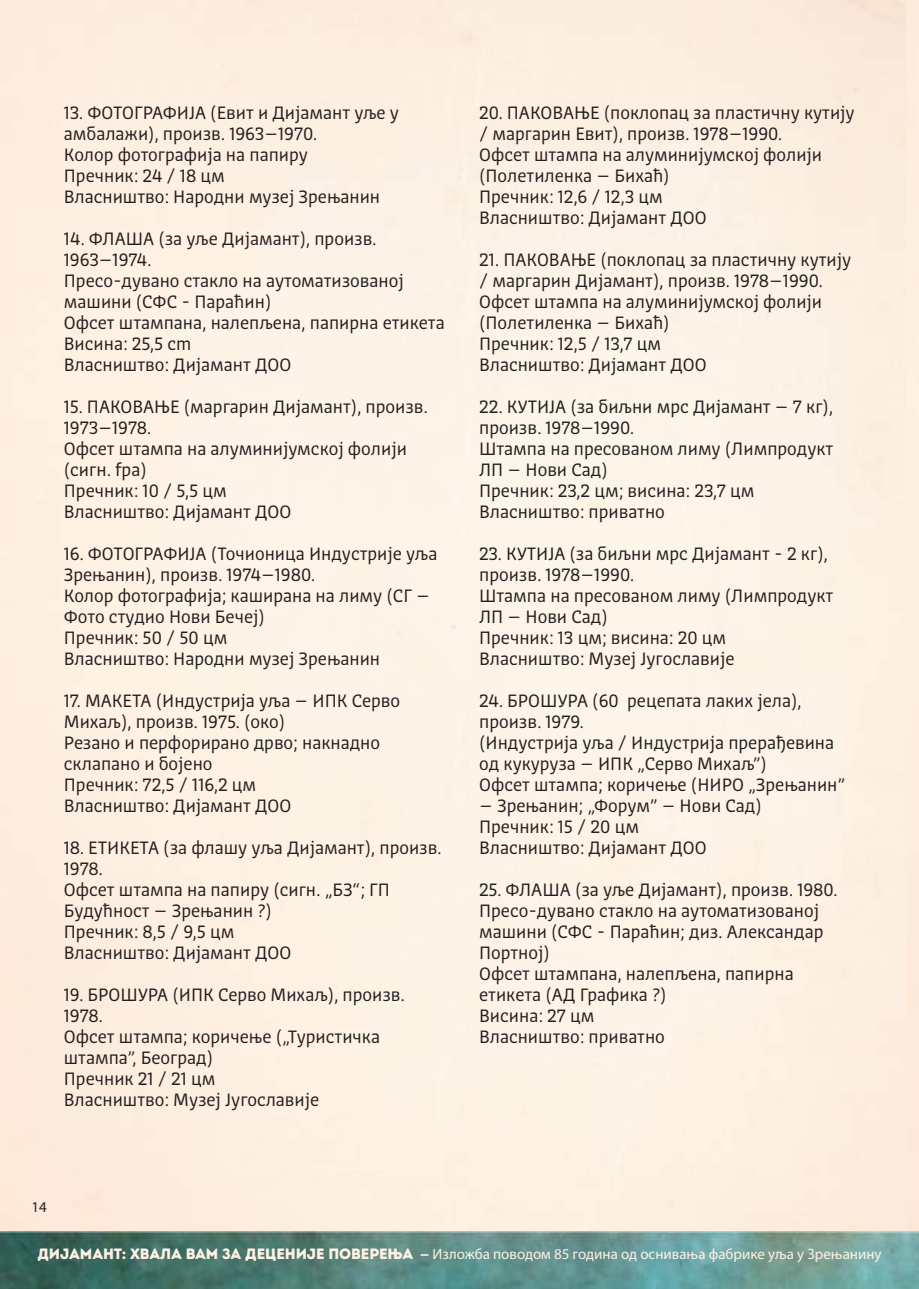
<style>
.page{position:relative;width:919px;height:1289px;background:#fff}
.page>*{position:absolute;margin:0;border:0;box-sizing:border-box;transform-origin:0 0}
.t1{font:18px/21px "Orto RNIDS";color:#241f1f}
.t2{font:15px "Myriad Pro";color:#fef1e5}
.t3{font:15px "Myriad Pro";color:#241f1f}
.s1{font-family:"Intro Rust Base"}
.s2{font-weight:700}
</style>
<div class="page">
<img style="left:0;top:1231px;width:918px;height:57px">
<p class="t1" style="left:64px;top:102px;width:336px">13. ФОТОГРАФИЈА (Евит и Дијамант уље у амбалажи), произв. 1963–1970.<br>Колор фотографија на папиру<br>Пречник: 24 / 18 цм<br>Власништво: Народни музеј Зрењанин</p>
<p class="t1" style="left:64px;top:228px;width:382px">14. ФЛАША (за уље Дијамант), произв.<br>1963–1974.<br>Пресо-дувано стакло на аутоматизованој машини (СФС - Параћин)<br>Офсет штампана, налепљена, папирна етикета<br>Висина: 25,5 cm<br>Власништво: Дијамант ДОО</p>
<p class="t1" style="left:64px;top:396px;width:365px">15. ПАКОВАЊЕ (маргарин Дијамант), произв.<br>1973–1978.<br>Офсет штампа на алуминијумској фолији (сигн. fpa)<br>Пречник: 10 / 5,5 цм<br>Власништво: Дијамант ДОО</p>
<p class="t1" style="left:64px;top:543px;width:375px">16. ФОТОГРАФИЈА (Точионица Индустрије уља<br>Зрењанин), произв. 1974–1980.<br>Колор фотографија; каширана на лиму (СГ –<br>Фото студио Нови Бечеј)<br>Пречник: 50 / 50 цм<br>Власништво: Народни музеј Зрењанин</p>
<p class="t1" style="left:64px;top:690px;width:337px">17. МАКЕТА (Индустрија уља – ИПК Серво<br>Михаљ), произв. 1975. (око)<br>Резано и перфорирано дрво; накнадно склапано и бојено<br>Пречник: 72,5 / 116,2 цм<br>Власништво: Дијамант ДОО</p>
<p class="t1" style="left:64px;top:837px;width:379px">18. ЕТИКЕТА (за флашу уља Дијамант), произв.<br>1978.<br>Офсет штампа на папиру (сигн. „БЗ“; ГП<br>Будућност – Зрењанин ?)<br>Пречник: 8,5 / 9,5 цм<br>Власништво: Дијамант ДОО</p>
<p class="t1" style="left:64px;top:984px;width:342px">19. БРОШУРА (ИПК Серво Михаљ), произв.<br>1978.<br>Офсет штампа; коричење („Туристичка штампа”, Београд)<br>Пречник 21 / 21 цм<br>Власништво: Музеј Југославије</p>
<p class="t1" style="left:479px;top:102px;width:377px">20. ПАКОВАЊЕ (поклопац за пластичну кутију / маргарин Евит), произв. 1978–1990.<br>Офсет штампа на алуминијумској фолији (Полетиленка – Бихаћ)<br>Пречник: 12,6 / 12,3 цм<br>Власништво: Дијамант ДОО</p>
<p class="t1" style="left:479px;top:249px;width:373px">21. ПАКОВАЊЕ (поклопац за пластичну кутију / маргарин Дијамант), произв. 1978–1990.<br>Офсет штампа на алуминијумској фолији (Полетиленка – Бихаћ)<br>Пречник: 12,5 / 13,7 цм<br>Власништво: Дијамант ДОО</p>
<p class="t1" style="left:479px;top:396px;width:356px">22. КУТИЈА (за биљни мрс Дијамант – 7 кг), произв. 1978–1990.<br>Штампа на пресованом лиму (Лимпродукт<br>ЛП – Нови Сад)<br>Пречник: 23,2 цм; висина: 23,7 цм<br>Власништво: приватно</p>
<p class="t1" style="left:479px;top:543px;width:356px">23. КУТИЈА (за биљни мрс Дијамант - 2 кг), произв. 1978–1990.<br>Штампа на пресованом лиму (Лимпродукт<br>ЛП – Нови Сад)<br>Пречник: 13 цм; висина: 20 цм<br>Власништво: Музеј Југославије</p>
<p class="t1" style="left:479px;top:690px;width:367px">24. БРОШУРА (60 рецепата лаких јела), произв. 1979.<br>(Индустрија уља / Индустрија прерађевина од кукуруза – ИПК „Серво Михаљ”)<br>Офсет штампа; коричење (НИРО „Зрењанин”</p>
<p class="t1" style="left:479px;top:795px;width:284px">– Зрењанин; „Форум” – Нови Сад)<br>Пречник: 15 / 20 цм<br>Власништво: Дијамант ДОО</p>
<p class="t1" style="left:479px;top:879px;width:360px">25. ФЛАША (за уље Дијамант), произв. 1980.<br>Пресо-дувано стакло на аутоматизованој машини (СФС - Параћин; диз. Александар<br>Портној)<br>Офсет штампана, налепљена, папирна етикета (АД Графика ?)<br>Висина: 27 цм<br>Власништво: приватно</p>
<p class="t3" style="left:31px;top:1197px;width:17px">14</p>
<p class="t2" style="left:37px;top:1244px;width:845px"><span class="s1">Дијамант: Хвала вам за деценије поверења</span> <span class="s2">-</span> Изложба поводом 85 година од оснивања фабрике уља у Зрењанину</p>
</div>
